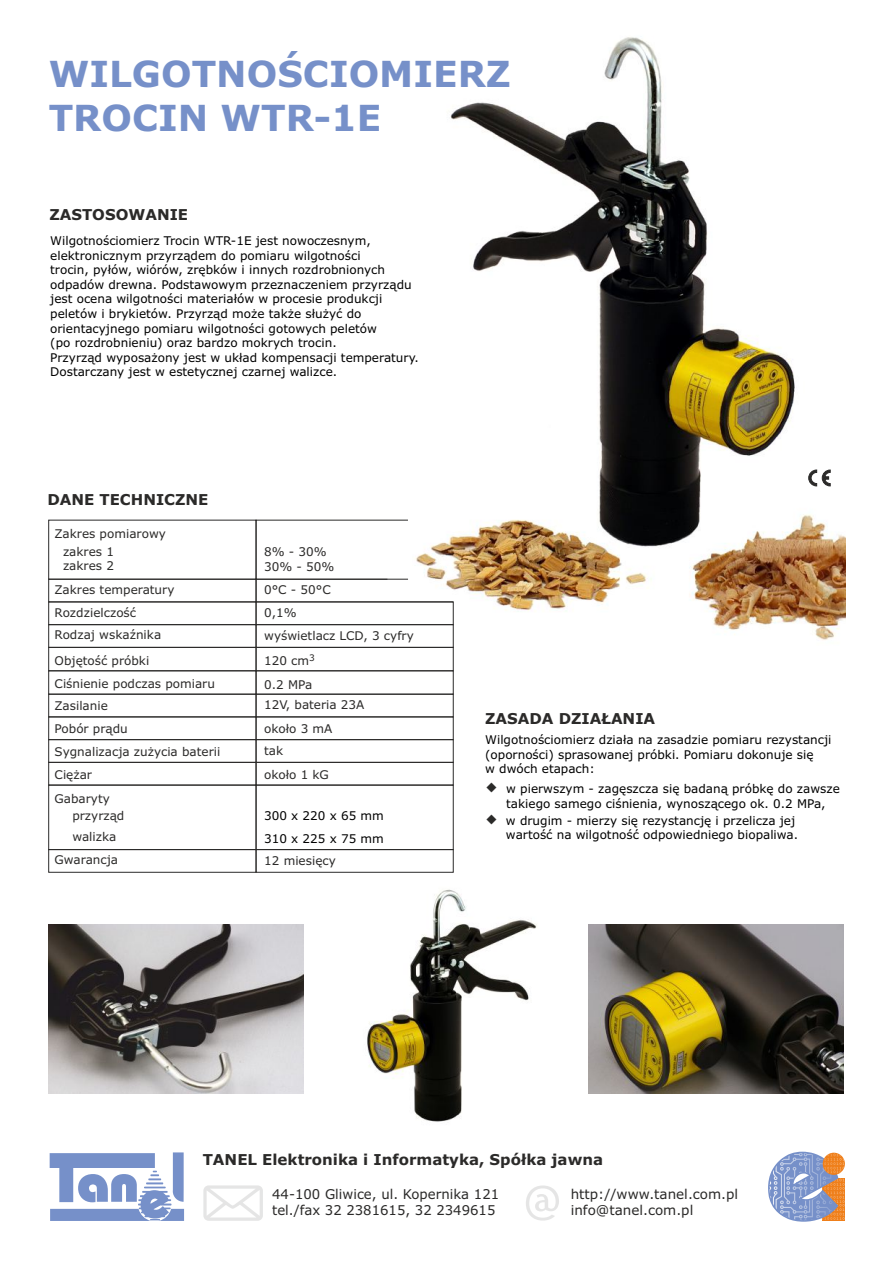
<style>
.page{position:relative;width:893px;height:1263px;background:#fff}
.page>*{position:absolute;margin:0;border:0;box-sizing:border-box;transform-origin:0 0}
.t1{font:700 36px/43.8px "Verdana";color:#7690c9}
.t2{font:700 15px "Verdana";color:#2b2a29}
.t3{font:13.5px/16.4px "Verdana";color:#2b2a29}
.t4{font:12px/14.5px "Verdana";color:#000}
.t5{font:12px/22.8px "Verdana";color:#2b2a29}
</style>
<div class="page">
<img style="left:367px;top:889px;width:170px;height:233px">
<img style="left:588px;top:924px;width:255px;height:170px">
<img style="left:450px;top:37px;width:395px;height:603px">
<svg style="left:50px;top:1152px;width:134px;height:69px"></svg>
<svg style="left:203px;top:1185px;width:60px;height:36px"></svg>
<svg style="left:526px;top:1185px;width:33px;height:35px"></svg>
<svg style="left:768px;top:1151px;width:77px;height:71px;background:#aea8b7"></svg>
<svg style="left:808px;top:470px;width:22px;height:16px"></svg>
<div style="left:48px;top:579px;width:208px;height:23px;border:1px solid #2b2a29"></div>
<div style="left:48px;top:601px;width:208px;height:24px;border:1px solid #2b2a29"></div>
<div style="left:48px;top:624px;width:208px;height:24px;border:1px solid #2b2a29"></div>
<div style="left:48px;top:647px;width:208px;height:24px;border:1px solid #2b2a29"></div>
<div style="left:48px;top:670px;width:208px;height:25px;border:1px solid #2b2a29"></div>
<div style="left:48px;top:694px;width:208px;height:23px;border:1px solid #2b2a29"></div>
<div style="left:48px;top:716px;width:208px;height:24px;border:1px solid #2b2a29"></div>
<div style="left:48px;top:739px;width:208px;height:24px;border:1px solid #2b2a29"></div>
<div style="left:48px;top:762px;width:208px;height:23px;border:1px solid #2b2a29"></div>
<div style="left:48px;top:785px;width:208px;height:65px;border:1px solid #2b2a29"></div>
<div style="left:48px;top:849px;width:208px;height:24px;border:1px solid #2b2a29"></div>
<div style="left:256px;top:849px;width:198px;height:24px;border:1px solid #2b2a29"></div>
<div style="left:256px;top:785px;width:198px;height:65px;border:1px solid #2b2a29"></div>
<div style="left:256px;top:739px;width:198px;height:24px;border:1px solid #2b2a29"></div>
<div style="left:256px;top:716px;width:198px;height:24px;border:1px solid #2b2a29"></div>
<div style="left:256px;top:694px;width:198px;height:23px;border:1px solid #2b2a29"></div>
<div style="left:256px;top:670px;width:198px;height:25px;border:1px solid #2b2a29"></div>
<div style="left:256px;top:647px;width:198px;height:24px;border:1px solid #2b2a29"></div>
<div style="left:256px;top:624px;width:198px;height:24px;border:1px solid #2b2a29"></div>
<div style="left:256px;top:601px;width:198px;height:24px;border:1px solid #2b2a29"></div>
<svg style="left:255px;top:519px;width:199px;height:84px"></svg>
<img style="left:49px;top:924px;width:255px;height:170px">
<h1 class="t1" style="left:49px;top:55px;width:464px">WILGOTNOŚCIOMIERZ<br>TROCIN WTR-1E</h1>
<p class="t2" style="left:49px;top:208px;width:140px">ZASTOSOWANIE</p>
<p class="t4" style="left:50px;top:234px;width:370px">Wilgotnościomierz Trocin WTR-1E jest nowoczesnym, elektronicznym przyrządem do pomiaru wilgotności<br>trocin, pyłów, wiórów, zrębków i innych rozdrobnionych odpadów drewna. Podstawowym przeznaczeniem przyrządu jest ocena wilgotności materiałów w procesie produkcji peletów i brykietów. Przyrząd może także służyć do orientacyjnego pomiaru wilgotności gotowych peletów<br>(po rozdrobnieniu) oraz bardzo mokrych trocin.<br>Przyrząd wyposażony jest w układ kompensacji temperatury.<br>Dostarczany jest w estetycznej czarnej walizce.</p>
<p class="t2" style="left:47px;top:493px;width:163px">DANE TECHNICZNE</p>
<p class="t5" style="left:55px;top:523px;width:113px">Zakres pomiarowy</p>
<p class="t5" style="left:63px;top:545px;width:53px;line-height:14.5px">zakres 1 zakres 2</p>
<p class="t5" style="left:55px;top:579px;width:121px">Zakres temperatury<br>Rozdzielczość<br>Rodzaj wskaźnika</p>
<p class="t5" style="left:55px;top:650px;width:162px;line-height:23.4px">Objętość próbki<br>Ciśnienie podczas pomiaru</p>
<p class="t5" style="left:55px;top:695px;width:167px">Zasilanie<br>Pobór prądu<br>Sygnalizacja zużycia baterii</p>
<p class="t5" style="left:264px;top:545px;width:72px;line-height:14.5px">8% - 30%<br>30% - 50%</p>
<p class="t5" style="left:264px;top:579px;width:151px">0°C - 50°C<br>0,1%<br>wyświetlacz LCD, 3 cyfry</p>
<p class="t5" style="left:264px;top:650px;width:52px;line-height:23.5px">120 cm<sup>3<br></sup>0.2 MPa</p>
<p class="t5" style="left:264px;top:694px;width:102px">12V, bateria 23A</p>
<p class="t5" style="left:264px;top:718px;width:70px">około 3 mA tak</p>
<p class="t5" style="left:55px;top:764px;width:39px">Ciężar</p>
<p class="t5" style="left:264px;top:764px;width:66px">około 1 kG</p>
<p class="t5" style="left:72px;top:790px;width:54px;line-height:17.9px;text-indent:-18px">Gabaryty przyrząd</p>
<p class="t5" style="left:72px;top:826px;width:46px">walizka</p>
<p class="t4" style="left:264px;top:832px;width:121px">310 x 225 x 75 mm</p>
<p class="t4" style="left:264px;top:810px;width:121px">300 x 220 x 65 mm</p>
<p class="t5" style="left:264px;top:850px;width:73px">12 miesięcy</p>
<p class="t5" style="left:55px;top:849px;width:65px">Gwarancja</p>
<p class="t2" style="left:485px;top:712px;width:172px">ZASADA DZIAŁANIA</p>
<p class="t4" style="left:485px;top:733px;width:348px">Wilgotnościomierz działa na zasadzie pomiaru rezystancji (oporności) sprasowanej próbki. Pomiaru dokonuje się<br>w dwóch etapach:</p>
<p class="t4" style="left:506px;top:782px;width:335px">w pierwszym - zagęszcza się badaną próbkę do zawsze takiego samego ciśnienia, wynoszącego ok. 0.2 MPa,</p>
<p class="t4" style="left:506px;top:814px;width:294px">w drugim - mierzy się rezystancję i przelicza jej wartość na wilgotność odpowiedniego biopaliwa.</p>
<p class="t2" style="left:203px;top:1154px;width:402px">TANEL Elektronika i Informatyka, Spółka jawna</p>
<p class="t3" style="left:272px;top:1186px;width:228px">44-100 Gliwice, ul. Kopernika 121 tel./fax 32 2381615, 32 2349615</p>
<p class="t3" style="left:571px;top:1186px;width:169px">http://www.tanel.com.pl info@tanel.com.pl</p>
</div>
